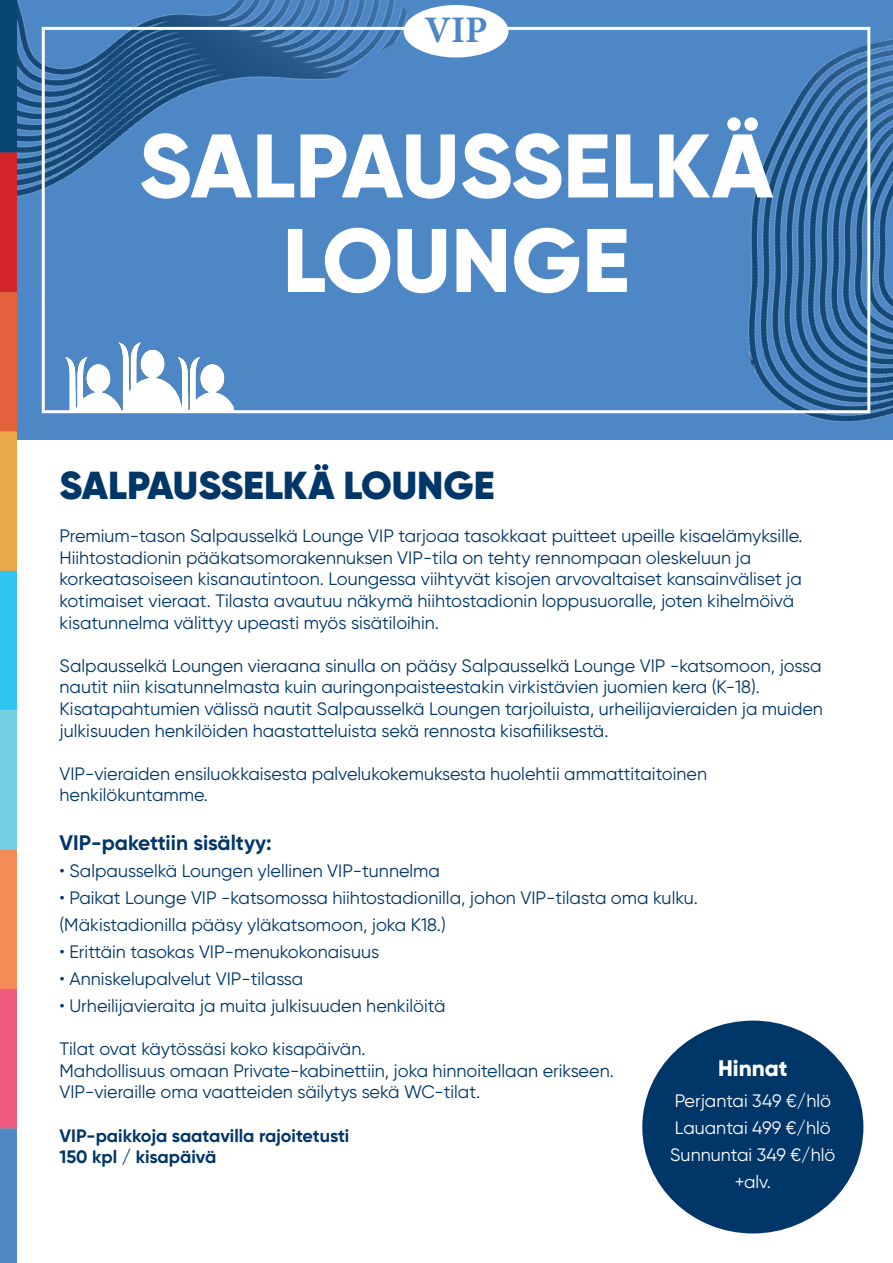
<style>
.page{position:relative;width:893px;height:1263px;background:#fff}
.page>*{position:absolute;margin:0;border:0;box-sizing:border-box;transform-origin:0 0}
.t1{font:800 90px "Gilroy";color:#fff}
.t2{font:900 39px "Gilroy";color:#003668}
.t3{font:700 37.5px "Minion Pro";color:#4d87c6}
.t4{font:800 22.5px "Gilroy";color:#fff}
.t5{font:700 21px "Gilroy";color:#003668}
.t6{font:18px/21.6px "Gilroy";color:#003668}
.t7{font:18px "Gilroy";color:#fff}
.t8{font:700 18px "Gilroy";color:#003668}
</style>
<div class="page">
<div style="left:1px;top:0;width:892px;height:439px;background:#4d87c6"></div>
<img style="left:17px;top:0;width:399px;height:285px">
<img style="left:674px;top:34px;width:219px;height:406px">
<img style="left:0;top:0;width:17px;height:1263px">
<img style="left:66px;top:343px;width:168px;height:71px">
<div style="left:42px;top:27px;width:828px;height:386px;border:3px solid #fff"></div>
<div style="left:404px;top:5px;width:104px;height:53px;background:#fff;border-radius:50%"></div>
<div style="left:642px;top:1020px;width:221px;height:213px;background:#003668;border-radius:50%"></div>
<p class="t3" style="left:424px;top:4px;width:65px">VIP</p>
<p class="t1" style="left:139px;top:109px;width:636px">SALPAUSSELKÄ</p>
<p class="t1" style="left:283px;top:204px;width:349px">LOUNGE</p>
<p class="t2" style="left:60px;top:461px;width:437px">SALPAUSSELKÄ LOUNGE</p>
<p class="t6" style="left:60px;top:525px;width:745px">Premium-tason Salpausselkä Lounge VIP tarjoaa tasokkaat puitteet upeille kisaelämyksille.<br>Hiihtostadionin pääkatsomorakennuksen VIP-tila on tehty rennompaan oleskeluun ja</p>
<p class="t6" style="left:60px;top:568px;width:744px">korkeatasoiseen kisanautintoon. Loungessa viihtyvät kisojen arvovaltaiset kansainväliset ja kotimaiset vieraat. Tilasta avautuu näkymä hiihtostadionin loppusuoralle, joten kihelmöivä kisatunnelma välittyy upeasti myös sisätiloihin.</p>
<p class="t6" style="left:60px;top:654px;width:764px">Salpausselkä Loungen vieraana sinulla on pääsy Salpausselkä Lounge VIP -katsomoon, jossa nautit niin kisatunnelmasta kuin auringonpaisteestakin virkistävien juomien kera (K-18).</p>
<p class="t6" style="left:60px;top:698px;width:765px">Kisatapahtumien välissä nautit Salpausselkä Loungen tarjoiluista, urheilijavieraiden ja muiden julkisuuden henkilöiden haastatteluista sekä rennosta kisafiiliksestä.</p>
<p class="t6" style="left:60px;top:762px;width:649px">VIP-vieraiden ensiluokkaisesta palvelukokemuksesta huolehtii ammattitaitoinen</p>
<p class="t6" style="left:60px;top:784px;width:150px">henkilökuntamme.</p>
<p class="t5" style="left:60px;top:829px;width:214px">VIP-pakettiin sisältyy:</p>
<p class="t6" style="left:60px;top:860px;width:382px">• Salpausselkä Loungen ylellinen VIP-tunnelma</p>
<p class="t6" style="left:60px;top:887px;width:640px">• Paikat Lounge VIP -katsomossa hiihtostadionilla, johon VIP-tilasta oma kulku.</p>
<p class="t6" style="left:60px;top:914px;width:388px">(Mäkistadionilla pääsy yläkatsomoon, joka K18.)</p>
<p class="t6" style="left:60px;top:941px;width:321px">• Erittäin tasokas VIP-menukokonaisuus</p>
<p class="t6" style="left:60px;top:968px;width:245px">• Anniskelupalvelut VIP-tilassa</p>
<p class="t6" style="left:60px;top:995px;width:387px">• Urheilijavieraita ja muita julkisuuden henkilöitä</p>
<p class="t6" style="left:60px;top:1038px;width:308px">Tilat ovat käytössäsi koko kisapäivän.</p>
<p class="t6" style="left:60px;top:1059px;width:556px">Mahdollisuus omaan Private-kabinettiin, joka hinnoitellaan erikseen.</p>
<p class="t6" style="left:60px;top:1081px;width:422px">VIP-vieraille oma vaatteiden säilytys sekä WC-tilat.</p>
<p class="t8" style="left:60px;top:1124px;width:291px">VIP-paikkoja saatavilla rajoitetusti</p>
<p class="t8" style="left:60px;top:1146px;width:158px">150 kpl / kisapäivä</p>
<p class="t4" style="left:718px;top:1054px;width:71px">Hinnat</p>
<p class="t7" style="left:675px;top:1090px;width:158px">Perjantai 349 €/hlö</p>
<p class="t7" style="left:675px;top:1117px;width:157px">Lauantai 499 €/hlö</p>
<p class="t7" style="left:670px;top:1144px;width:167px">Sunnuntai 349 €/hlö</p>
<p class="t7" style="left:735px;top:1171px;width:38px">+alv.</p>
</div>
